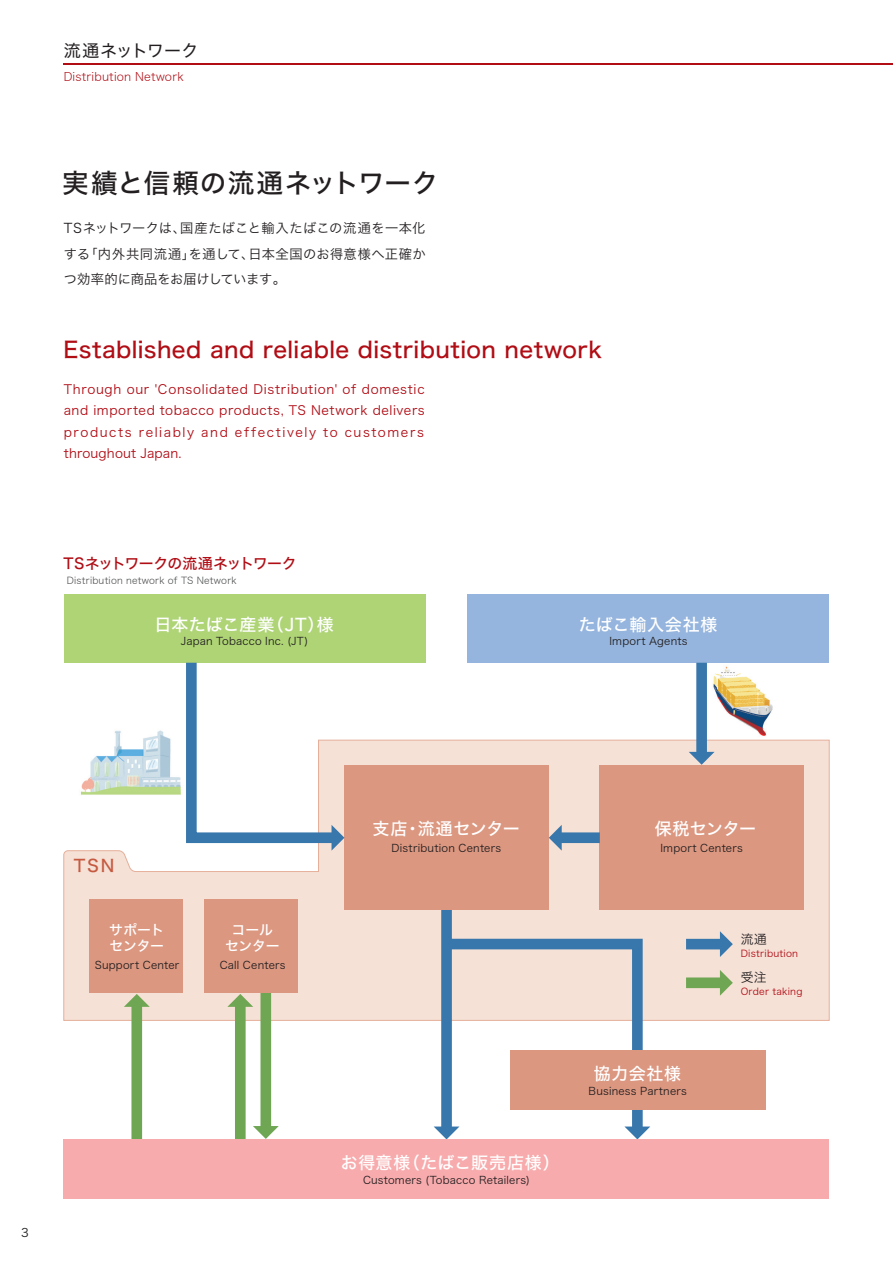
<style>
.page{position:relative;width:893px;height:1263px;background:#fff}
.page>*{position:absolute;margin:0;border:0;box-sizing:border-box;transform-origin:0 0}
.t1{font:26.55px "Hira Kaku Std N W5";letter-spacing:.035em;color:#231f20}
.t2{font:22.35px "Hira Kaku Std N W5";letter-spacing:.02em;color:#b00d15}
.t3{font:16.95px "Hira Kaku Std N W5";letter-spacing:.02em;color:#fff}
.t4{font:16.95px "Hira Kaku Std N W5";color:#fff}
.t5{font:16.95px "Hira Kaku Std N W4";letter-spacing:.005em;color:#231f20}
.t6{font:16.95px "Hira Kaku Std N W5";color:#c55a40}
.t7{font:14.85px "Hira Kaku Std N W5";letter-spacing:-.03em;color:#b00d15}
.t8{font:13.8px/15.9px "Hira Kaku Std N W5";letter-spacing:-.02em;color:#fff;text-align:center}
.t9{font:13.35px/25.5px "Hira Kaku Std N W3";letter-spacing:.015em;color:#231f20;text-align:justify}
.t10{font:12.75px/21.3px "Hira Kaku Std N W3";letter-spacing:.12em;color:#b00d15;text-align:justify}
.t11{font:12.75px "Hira Kaku Std N W3";color:#231f20}
.t12{font:11.7px "Hira Kaku Std N W2";letter-spacing:.015em;color:#b00d15}
.t13{font:11.7px "Hira Kaku Std N W3";color:#231f20}
.t14{font:10.65px "Hira Kaku Std N W3";letter-spacing:.02em;color:#231f20}
.t15{font:9.6px "Hira Kaku Std N W2";letter-spacing:.025em;color:#454646}
.t16{font:9.6px "Hira Kaku Std N W3";letter-spacing:.025em;color:#b00d15}
</style>
<div class="page">
<img style="left:115px;top:730px;width:56px;height:10px">
<img style="left:707px;top:666px;width:76px;height:74px">
<svg style="left:63px;top:740px;width:767px;height:281px;background:#f4e3da"></svg>
<div style="left:64px;top:595px;width:361px;height:68px;background:#aed475"></div>
<div style="left:468px;top:595px;width:361px;height:68px;background:#95b5de"></div>
<div style="left:696px;top:663px;width:11px;height:90px;background:#3877ab"></div>
<svg style="left:689px;top:752px;width:25px;height:13px"></svg>
<div style="left:131px;top:1005px;width:11px;height:137px;background:#6fa653"></div>
<svg style="left:124px;top:994px;width:26px;height:13px"></svg>
<div style="left:441px;top:910px;width:11px;height:218px;background:#3877ab"></div>
<div style="left:235px;top:1005px;width:11px;height:137px;background:#6fa653"></div>
<svg style="left:227px;top:994px;width:26px;height:13px"></svg>
<div style="left:260px;top:993px;width:11px;height:135px;background:#6fa653"></div>
<svg style="left:253px;top:1126px;width:26px;height:13px"></svg>
<div style="left:344px;top:765px;width:205px;height:145px;background:#dc9780"></div>
<div style="left:600px;top:765px;width:204px;height:145px;background:#dc9780"></div>
<div style="left:204px;top:900px;width:94px;height:93px;background:#dc9780"></div>
<div style="left:89px;top:900px;width:94px;height:93px;background:#dc9780"></div>
<svg style="left:181px;top:662px;width:163px;height:189px"></svg>
<svg style="left:434px;top:933px;width:216px;height:206px"></svg>
<hr style="left:64px;top:64px;width:829px;height:1px;background:#b00d15">
<div style="left:64px;top:1140px;width:765px;height:59px;background:#f8abad"></div>
<div style="left:510px;top:1050px;width:255px;height:60px;background:#dc9780"></div>
<div style="left:560px;top:832px;width:40px;height:11px;background:#3877ab"></div>
<svg style="left:549px;top:825px;width:13px;height:26px"></svg>
<div style="left:686px;top:939px;width:36px;height:10px;background:#3877ab"></div>
<svg style="left:720px;top:931px;width:13px;height:26px"></svg>
<div style="left:686px;top:977px;width:36px;height:11px;background:#6fa653"></div>
<svg style="left:720px;top:970px;width:13px;height:26px"></svg>
<p class="t5" style="left:64px;top:38px;width:136px">流通ネットワーク</p>
<p class="t12" style="left:64px;top:68px;width:122px">Distribution Network</p>
<p class="t1" style="left:62px;top:163px;width:378px">実績と信頼の流通ネットワーク</p>
<p class="t9" style="left:64px;top:215px;width:364px">TSネットワークは、国産たばこと輸入たばこの流通を一本化する「内外共同流通」を通して、日本全国のお得意様へ正確かつ効率的に商品をお届けしています。</p>
<p class="t2" style="left:64px;top:332px;width:540px">Established and reliable distribution network</p>
<p class="t10" style="left:64px;top:378px;width:362px">Through our 'Consolidated Distribution' of domestic and imported tobacco products, TS Network delivers products reliably and effectively to customers throughout Japan.</p>
<p class="t7" style="left:64px;top:552px;width:235px">TSネットワークの流通ネットワーク</p>
<p class="t15" style="left:67px;top:573px;width:172px">Distribution network of TS Network</p>
<p class="t3" style="left:154px;top:611px;width:181px">日本たばこ産業（JT）様</p>
<p class="t14" style="left:181px;top:633px;width:129px">Japan Tobacco Inc. (JT)</p>
<p class="t3" style="left:579px;top:611px;width:140px">たばこ輸入会社様</p>
<p class="t14" style="left:609px;top:633px;width:80px">Import Agents</p>
<p class="t6" style="left:74px;top:852px;width:42px">TSN</p>
<p class="t8" style="left:109px;top:922px;width:57px;text-align:left">サポートセンター</p>
<p class="t8" style="left:225px;top:922px;width:56px">コールセンター</p>
<p class="t14" style="left:95px;top:957px;width:86px">Support Center</p>
<p class="t14" style="left:220px;top:957px;width:67px">Call Centers</p>
<p class="t13" style="left:21px;top:1224px;width:9px">3</p>
<p class="t4" style="left:372px;top:815px;width:149px">支店・流通センター</p>
<p class="t14" style="left:392px;top:840px;width:111px">Distribution Centers</p>
<p class="t3" style="left:341px;top:1150px;width:220px">お得意様（たばこ販売店様）</p>
<p class="t14" style="left:363px;top:1172px;width:168px">Customers (Tobacco Retailers)</p>
<p class="t3" style="left:655px;top:815px;width:103px">保税センター</p>
<p class="t14" style="left:660px;top:840px;width:84px">Import Centers</p>
<p class="t3" style="left:594px;top:1061px;width:89px">協力会社様</p>
<p class="t14" style="left:589px;top:1083px;width:100px">Business Partners</p>
<p class="t11" style="left:741px;top:929px;width:27px">流通</p>
<p class="t16" style="left:741px;top:946px;width:59px">Distribution</p>
<p class="t11" style="left:741px;top:968px;width:27px">受注</p>
<p class="t16" style="left:741px;top:984px;width:63px">Order taking</p>
</div>
